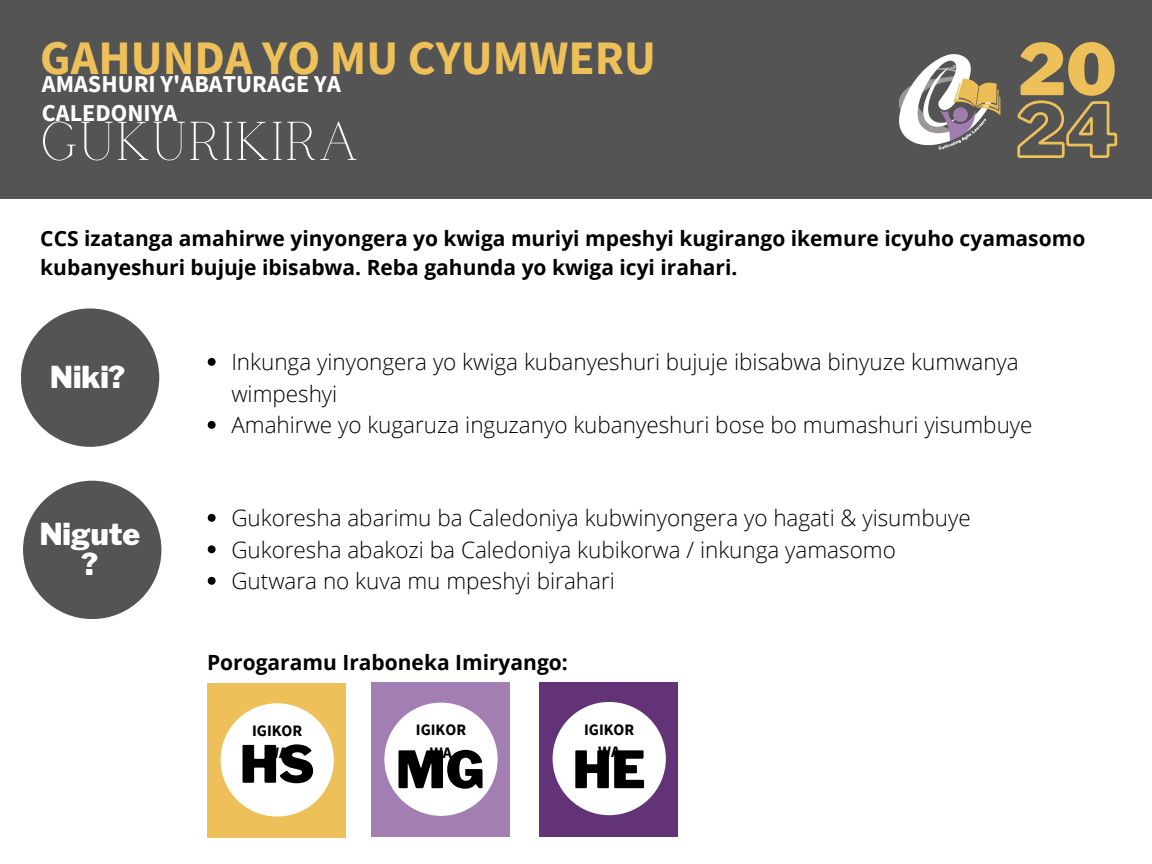
<style>
.page{position:relative;width:1152px;height:864px;background:#545454}
.page>*{position:absolute;margin:0;border:0;box-sizing:border-box;transform-origin:0 0}
.t1{font:900 70.5px "Libre Franklin";color:#edc059}
.t2{font:54px "Calgary";color:#fff}
.t3{font:900 51px "Libre Franklin";color:#000}
.t4{font:700 48px "Source Sans Pro";color:#edc059}
.t5{font:900 30px/29.2px "Libre Franklin";color:#fff;text-align:center}
.t6{font:700 24.15px/29.2px "Source Sans Pro";color:#fff}
.t7{font:300 22.5px/31.5px "Open Sans";color:#000}
.t8{font:700 21px/29.2px "Open Sans";color:#000}
.t9{font:700 15.9px/22px "Source Sans Pro";color:#000;text-align:center}
</style>
<div class="page">
<div style="left:0;top:199px;width:1152px;height:665px;background:#fff"></div>
<img style="left:899px;top:54px;width:102px;height:96px">
<svg style="left:1017px;top:100px;width:101px;height:58px"></svg>
<svg style="left:21px;top:308px;width:138px;height:139px"></svg>
<svg style="left:23px;top:481px;width:138px;height:138px"></svg>
<svg style="left:208px;top:358px;width:8px;height:8px"></svg>
<svg style="left:208px;top:421px;width:8px;height:8px"></svg>
<svg style="left:208px;top:514px;width:8px;height:8px"></svg>
<svg style="left:208px;top:545px;width:8px;height:8px"></svg>
<svg style="left:208px;top:577px;width:8px;height:8px"></svg>
<div style="left:207px;top:683px;width:139px;height:155px;background:#edc05a"></div>
<svg style="left:221px;top:703px;width:113px;height:114px"></svg>
<div style="left:371px;top:683px;width:138px;height:154px;background:#a37eb2"></div>
<svg style="left:384px;top:703px;width:114px;height:113px"></svg>
<div style="left:539px;top:682px;width:139px;height:154px;background:#633377"></div>
<svg style="left:553px;top:702px;width:113px;height:113px"></svg>
<h3 class="t4" style="left:40px;top:27px;width:617px">GAHUNDA YO MU CYUMWERU</h3>
<h5 class="t6" style="left:42px;top:68px;width:300px">AMASHURI Y'ABATURAGE YA<br>CALEDONIYA</h5>
<p class="t2" style="left:40px;top:111px;width:320px">GUKURIKIRA</p>
<h2 class="t1" style="left:1018px;top:27px;width:100px">20</h2>
<p class="t8" style="left:40px;top:223px;width:1047px">CCS izatanga amahirwe yinyongera yo kwiga muriyi mpeshyi kugirango ikemure icyuho cyamasomo kubanyeshuri bujuje ibisabwa. Reba gahunda yo kwiga icyi irahari.</p>
<p class="t5" style="left:50px;top:362px;width:77px">Niki?</p>
<h4 class="t5" style="left:40px;top:520px;width:102px">Nigute ?</h4>
<p class="t7" style="left:231px;top:346px;width:789px">Inkunga yinyongera yo kwiga kubanyeshuri bujuje ibisabwa binyuze kumwanya wimpeshyi</p>
<h4 class="t7" style="left:231px;top:409px;width:803px">Amahirwe yo kugaruza inguzanyo kubanyeshuri bose bo mumashuri yisumbuye</h4>
<p class="t7" style="left:231px;top:502px;width:741px">Gukoresha abarimu ba Caledoniya kubwinyongera yo hagati &amp; yisumbuye</p>
<p class="t7" style="left:231px;top:533px;width:666px">Gukoresha abakozi ba Caledoniya kubikorwa / inkunga yamasomo</p>
<p class="t7" style="left:231px;top:565px;width:385px">Gutwara no kuva mu mpeshyi birahari</p>
<h1 class="t8" style="left:207px;top:647px;width:362px">Porogaramu Iraboneka Imiryango:</h1>
<p class="t9" style="left:252px;top:719px;width:52px">IGIKOR<br>WA</p>
<p class="t3" style="left:240px;top:733px;width:76px">HS</p>
<h1 class="t9" style="left:416px;top:719px;width:52px">IGIKOR<br>WA</h1>
<p class="t3" style="left:396px;top:739px;width:90px">MG</p>
<h1 class="t9" style="left:584px;top:718px;width:52px">IGIKOR<br>WA</h1>
<p class="t3" style="left:573px;top:739px;width:75px">HE</p>
</div>
